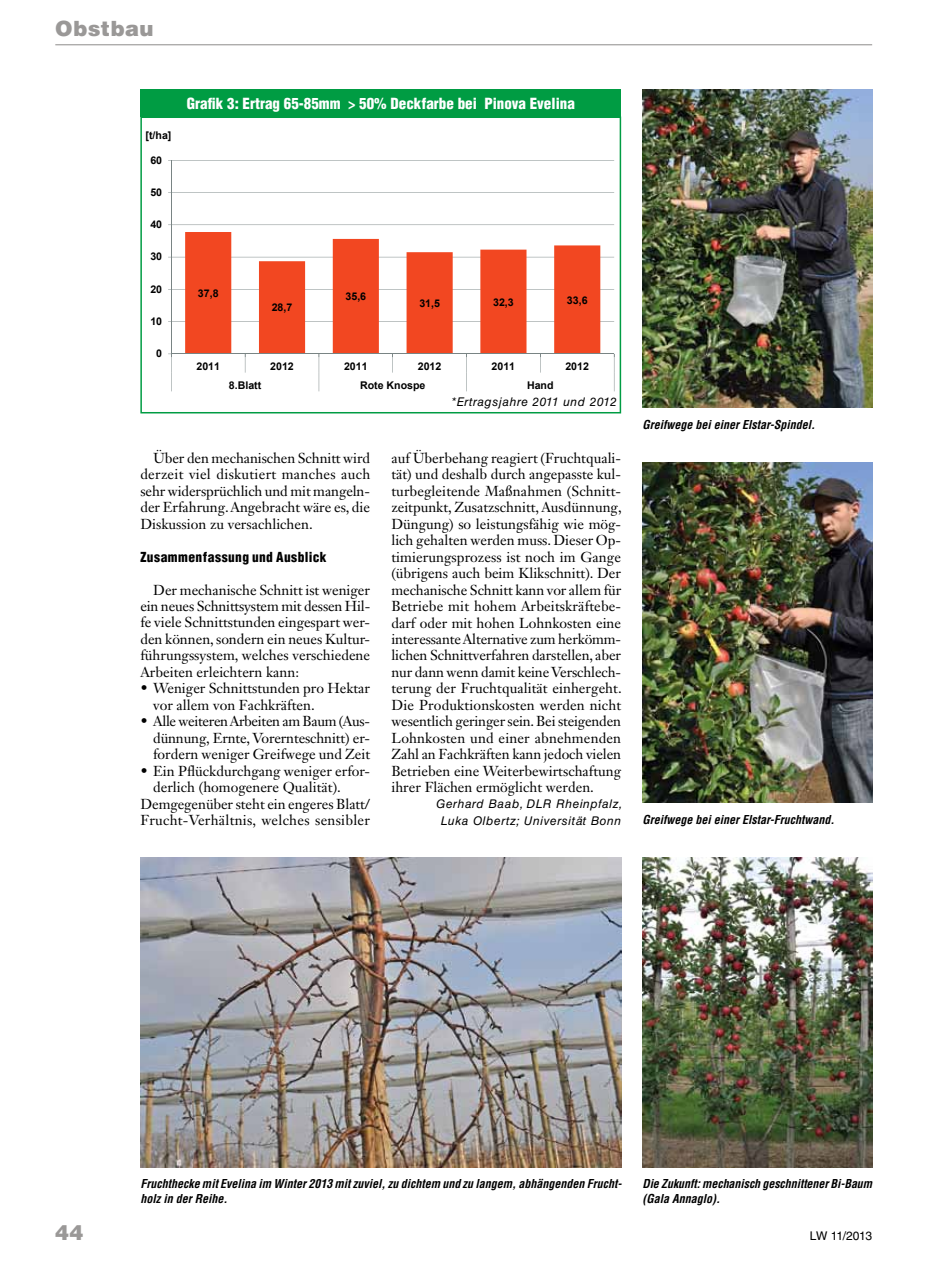
<style>
.page{position:relative;width:936px;height:1263px;background:#fff}
.page>*{position:absolute;margin:0;border:0;box-sizing:border-box;transform-origin:0 0}
.t1{font:900 21px "Helvetica LT Std";letter-spacing:.02em;color:#9a9897}
.t2{font:900 condensed 15px "Helvetica LT Std";color:#fff}
.t3{font:14.25px/16.5px "Janson Text LT Std";color:#000;text-align:justify}
.t4{font:14.25px "Janson Text LT Std";letter-spacing:.02em;color:#000}
.t5{font:900 condensed 13.5px "Helvetica LT Std";letter-spacing:.035em;color:#000}
.t6{font:italic 700 condensed 12px/15px "Helvetica LT Std";color:#000}
.t7{font:italic 12px/16.5px "Helvetica LT Std";letter-spacing:.05em;color:#000;text-align:center}
.t8{font:12px "Helvetica LT Std";letter-spacing:-.04em;color:#000}
.t9{font:700 10.65px "Arial";color:#000}
</style>
<div class="page">
<div style="left:140px;top:116px;width:481px;height:297px;border:2px solid #009c43"></div>
<div style="left:140px;top:89px;width:481px;height:28px;background:#009c43"></div>
<hr style="left:171px;top:321px;width:443px;height:1px;background:#798484">
<hr style="left:171px;top:289px;width:443px;height:1px;background:#798484">
<hr style="left:171px;top:257px;width:443px;height:1px;background:#798484">
<hr style="left:171px;top:225px;width:443px;height:1px;background:#798484">
<hr style="left:171px;top:192px;width:443px;height:1px;background:#798484">
<hr style="left:171px;top:160px;width:443px;height:1px;background:#798484">
<svg style="left:185px;top:232px;width:415px;height:122px;fill:#f24721"></svg>
<hr style="left:171px;top:160px;width:1px;height:194px;background:#798484">
<hr style="left:171px;top:354px;width:443px;height:1px;background:#798484">
<svg style="left:245px;top:354px;width:1px;height:19px"></svg>
<svg style="left:392px;top:355px;width:1px;height:18px"></svg>
<svg style="left:540px;top:355px;width:1px;height:18px"></svg>
<svg style="left:168px;top:354px;width:4px;height:37px"></svg>
<svg style="left:319px;top:354px;width:1px;height:37px"></svg>
<svg style="left:466px;top:355px;width:1px;height:36px"></svg>
<svg style="left:614px;top:354px;width:1px;height:37px"></svg>
<img style="left:140px;top:858px;width:481px;height:309px">
<img style="left:642px;top:89px;width:230px;height:319px">
<img style="left:642px;top:462px;width:230px;height:340px">
<img style="left:642px;top:858px;width:230px;height:309px">
<hr style="left:55px;top:44px;width:817px;height:1px;background:#9a9897">
<h1 class="t1" style="left:55px;top:15px;width:100px">Obstbau</h1>
<p class="t9" style="left:145px;top:128px;width:27px">[t/ha]</p>
<p class="t9" style="left:150px;top:153px;width:13px">60</p>
<p class="t9" style="left:150px;top:185px;width:13px">50</p>
<p class="t9" style="left:150px;top:217px;width:13px">40</p>
<p class="t9" style="left:150px;top:250px;width:13px">30</p>
<p class="t9" style="left:150px;top:282px;width:13px">20</p>
<p class="t9" style="left:150px;top:314px;width:13px">10</p>
<p class="t9" style="left:156px;top:346px;width:7px">0</p>
<p class="t2" style="left:187px;top:94px;width:389px">Grafik 3: Ertrag 65-85mm &gt; 50% Deckfarbe bei Pinova Evelina</p>
<p class="t9" style="left:198px;top:286px;width:22px">37,8</p>
<p class="t9" style="left:272px;top:301px;width:22px">28,7</p>
<p class="t9" style="left:345px;top:289px;width:22px">35,6</p>
<p class="t9" style="left:419px;top:296px;width:22px">31,5</p>
<p class="t9" style="left:493px;top:295px;width:22px">32,3</p>
<p class="t9" style="left:567px;top:293px;width:22px">33,6</p>
<p class="t9" style="left:196px;top:359px;width:25px">2011</p>
<p class="t9" style="left:270px;top:359px;width:25px">2012</p>
<p class="t9" style="left:344px;top:359px;width:25px">2011</p>
<p class="t9" style="left:418px;top:359px;width:25px">2012</p>
<p class="t9" style="left:491px;top:359px;width:25px">2011</p>
<p class="t9" style="left:565px;top:359px;width:25px">2012</p>
<p class="t9" style="left:229px;top:378px;width:34px">8.Blatt</p>
<p class="t9" style="left:360px;top:378px;width:67px">Rote Knospe</p>
<p class="t9" style="left:527px;top:378px;width:28px">Hand</p>
<p class="t7" style="left:451px;top:394px;width:167px">*Ertragsjahre 2011 und 2012</p>
<p class="t3" style="left:140px;top:450px;width:231px;text-indent:13px">Über den mechanischen Schnitt wird derzeit viel diskutiert manches auch sehr widersprüchlich und mit mangeln&shy;der Erfahrung. Angebracht wäre es, die Diskussion zu versachlichen.</p>
<p class="t5" style="left:140px;top:548px;width:188px">Zusammenfassung und Ausblick</p>
<p class="t3" style="left:140px;top:581px;width:231px;text-indent:13px">Der mechanische Schnitt ist weniger ein neues Schnittsystem mit dessen Hil&shy;fe viele Schnittstunden eingespart wer&shy;den können, sondern ein neues Kultur&shy;führungssystem, welches verschiedene Arbeiten erleichtern kann:</p>
<p class="t3" style="left:153px;top:680px;width:218px;text-indent:-13px">• Weniger Schnittstunden pro Hektar vor allem von Fachkräften.</p>
<p class="t3" style="left:153px;top:713px;width:218px;text-indent:-13px">• Alle weiteren Arbeiten am Baum (Aus&shy;dünnung, Ernte, Vorernteschnitt) er&shy;fordern weniger Greifwege und Zeit</p>
<p class="t3" style="left:140px;top:762px;width:231px">• Ein Pflückdurchgang weniger erfor-</p>
<p class="t3" style="left:153px;top:779px;width:189px">derlich (homogenere Qualität).</p>
<p class="t3" style="left:140px;top:795px;width:231px">Demgegenüber steht ein engeres Blatt/</p>
<p class="t4" style="left:140px;top:811px;width:231px">Frucht-Verhältnis, welches sensibler</p>
<p class="t3" style="left:391px;top:450px;width:232px">auf Überbehang reagiert (Fruchtquali&shy;tät) und deshalb durch angepasste kul&shy;turbegleitende Maßnahmen (Schnitt&shy;zeitpunkt, Zusatzschnitt, Ausdünnung, Düngung) so leistungsfähig wie mög&shy;lich gehalten werden muss. Dieser Op&shy;timierungsprozess ist noch im Gange (übrigens auch beim Klikschnitt). Der mechanische Schnitt kann vor allem für Betriebe mit hohem Arbeitskräftebe&shy;darf oder mit hohen Lohnkosten eine interessante Alternative zum herkömm&shy;lichen Schnittverfahren darstellen, aber nur dann wenn damit keine Verschlech&shy;terung der Fruchtqualität einhergeht.<br>Die Produktionskosten werden nicht wesentlich geringer sein. Bei steigenden Lohnkosten und einer abnehmenden Zahl an Fachkräften kann jedoch vielen Betrieben eine Weiterbewirtschaftung ihrer Flächen ermöglicht werden.</p>
<p class="t7" style="left:436px;top:796px;width:188px">Gerhard Baab, DLR Rheinpfalz,<br>Luka Olbertz; Universität Bonn</p>
<p class="t6" style="left:642px;top:417px;width:174px">Greifwege bei einer Elstar-Spindel.</p>
<p class="t6" style="left:642px;top:812px;width:193px">Greifwege bei einer Elstar-Fruchtwand.</p>
<p class="t6" style="left:140px;top:1177px;width:483px">Fruchthecke mit Evelina im Winter 2013 mit zuviel, zu dichtem und zu langem, abhängenden Frucht&shy;holz in der Reihe.</p>
<p class="t6" style="left:642px;top:1177px;width:231px">Die Zukunft: mechanisch geschnittener Bi-Baum (Gala Annaglo).</p>
<h1 class="t1" style="left:55px;top:1218px;width:30px">44</h1>
<p class="t8" style="left:809px;top:1228px;width:64px">LW 11/2013</p>
</div>
